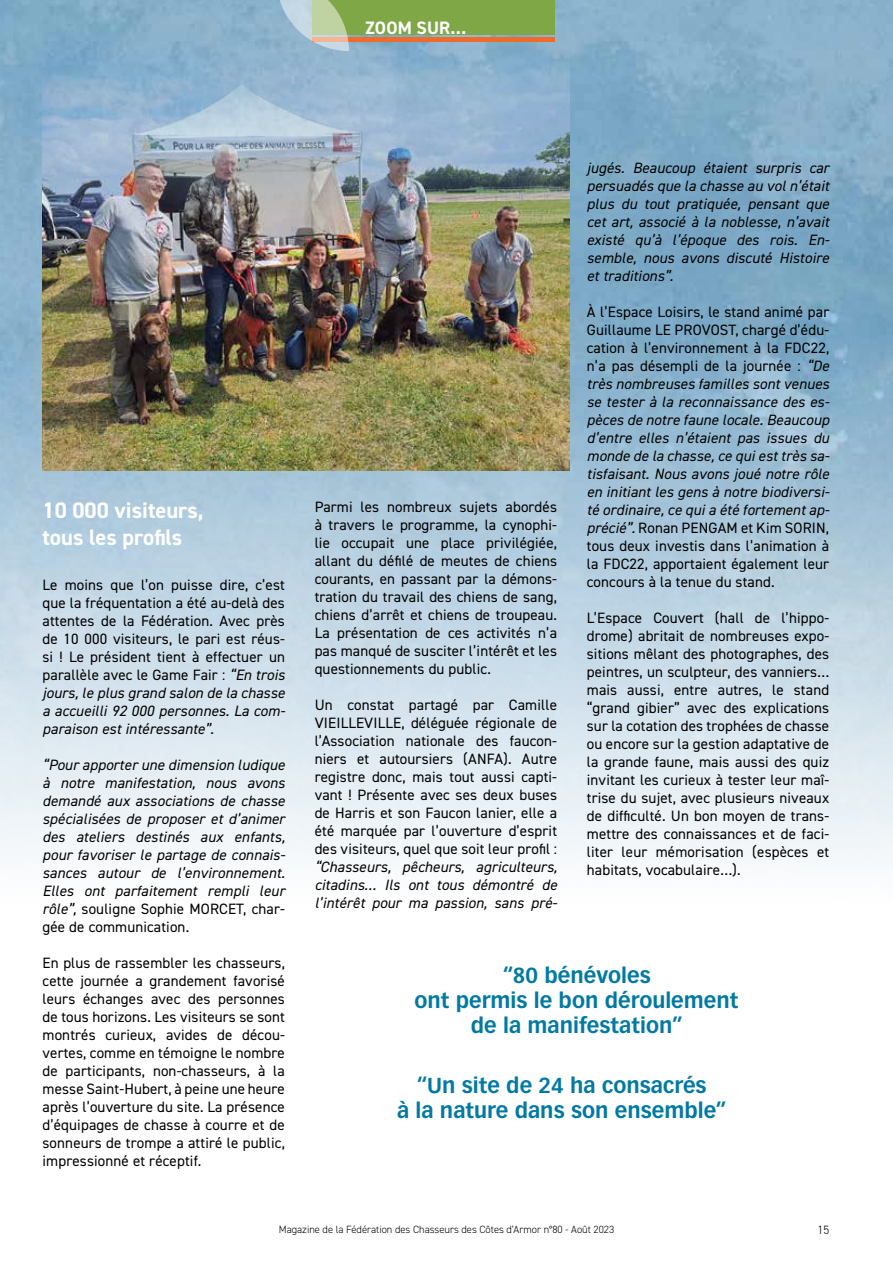
<style>
.page{position:relative;width:893px;height:1263px;background:#fff}
.page>*{position:absolute;margin:0;border:0;box-sizing:border-box;transform-origin:0 0}
.t1{font:700 22.5px/27px "DIN2014";color:#fff}
.t2{font:700 21.3px/24.8px "Vectora LT Pro";color:#0079a3;text-align:center}
.t3{font:700 18px "DIN2014";letter-spacing:.01em;color:#fff}
.t4{font:15px/18px "DIN2014";letter-spacing:.01em;color:#000;text-align:justify}
.t5{font:italic 15px/18px "DIN2014";letter-spacing:.01em;color:#000;text-align:justify}
.t6{font:300 12px "DIN2014";color:#000}
.t7{font:300 10.5px "DIN2014";color:#000}
.s1{font-style:italic}
.s2{font-style:normal}
</style>
<div class="page">
<img style="left:0;top:0;width:893px;height:860px">
<img style="left:43px;top:20px;width:527px;height:451px">
<div style="left:313px;top:0;width:242px;height:35px;background:#80a746"></div>
<div style="left:313px;top:37px;width:242px;height:5px;background:#ed6c2c"></div>
<svg style="left:276px;top:0;width:73px;height:51px"></svg>
<p class="t3" style="left:365px;top:16px;width:102px">ZOOM SUR…</p>
<h1 class="t1" style="left:43px;top:496px;width:163px">10 000 visiteurs, tous les profils</h1>
<p class="t4" style="left:43px;top:575px;width:244px">Le moins que l’on puisse dire, c’est que la fréquentation a été au-delà des attentes de la Fédération. Avec près de 10 000 visiteurs, le pari est réus&shy;si ! Le président tient à effectuer un parallèle avec le Game Fair : <span class="s1">“En trois jours, le plus grand salon de la chasse a accueilli 92 000 personnes. La com&shy;paraison est intéressante”.</span></p>
<p class="t5" style="left:43px;top:755px;width:244px">“Pour apporter une dimension ludique à notre manifestation, nous avons demandé aux associations de chasse spécialisées de proposer et d’animer des ateliers destinés aux enfants, pour favoriser le partage de connais&shy;sances autour de l’environnement.<br>Elles ont parfaitement rempli leur rôle”, <span class="s2">souligne Sophie MORCET, char&shy;gée de communication.</span></p>
<p class="t4" style="left:43px;top:953px;width:244px">En plus de rassembler les chasseurs, cette journée a grandement favorisé leurs échanges avec des personnes de tous horizons. Les visiteurs se sont montrés curieux, avides de décou&shy;vertes, comme en témoigne le nombre de participants, non-chasseurs, à la messe Saint-Hubert, à peine une heure après l’ouverture du site. La présence d’équipages de chasse à courre et de sonneurs de trompe a attiré le public, impressionné et réceptif.</p>
<p class="t4" style="left:315px;top:498px;width:244px">Parmi les nombreux sujets abordés à travers le programme, la cynophi&shy;lie occupait une place privilégiée, allant du défilé de meutes de chiens courants, en passant par la démons&shy;tration du travail des chiens de sang, chiens d’arrêt et chiens de troupeau.<br>La présentation de ces activités n’a pas manqué de susciter l’intérêt et les questionnements du public.</p>
<p class="t4" style="left:315px;top:696px;width:244px">Un constat partagé par Camille VIEILLEVILLE, déléguée régionale de l’Association nationale des faucon&shy;niers et autoursiers (ANFA). Autre registre donc, mais tout aussi capti&shy;vant ! Présente avec ses deux buses de Harris et son Faucon lanier, elle a été marquée par l’ouverture d’esprit des visiteurs, quel que soit leur profil :</p>
<p class="t5" style="left:315px;top:858px;width:244px">“Chasseurs, pêcheurs, agriculteurs, citadins… Ils ont tous démontré de l’intérêt pour ma passion, sans pré-</p>
<p class="t5" style="left:587px;top:159px;width:244px">jugés. Beaucoup étaient surpris car persuadés que la chasse au vol n’était plus du tout pratiquée, pensant que cet art, associé à la noblesse, n’avait existé qu’à l’époque des rois. En&shy;semble, nous avons discuté Histoire et traditions”.</p>
<p class="t5" style="left:587px;top:303px;width:244px"><span class="s2">À l’Espace Loisirs, le stand animé par Guillaume LE PROVOST, chargé d’édu&shy;cation à l’environnement à la FDC22, n’a pas désempli de la journée :</span> “De très nombreuses familles sont venues se tester à la reconnaissance des es&shy;pèces de notre faune locale. Beaucoup d’entre elles n’étaient pas issues du monde de la chasse, ce qui est très sa&shy;tisfaisant. Nous avons joué notre rôle en initiant les gens à notre biodiversi&shy;té ordinaire, ce qui a été fortement ap&shy;précié”. <span class="s2">Ronan PENGAM et Kim SORIN, tous deux investis dans l’animation à la FDC22, apportaient également leur concours à la tenue du stand.</span></p>
<p class="t4" style="left:587px;top:609px;width:244px">L’Espace Couvert (hall de l’hippo&shy;drome) abritait de nombreuses expo&shy;sitions mêlant des photographes, des peintres, un sculpteur, des vanniers… mais aussi, entre autres, le stand “grand gibier” avec des explications sur la cotation des trophées de chasse ou encore sur la gestion adaptative de la grande faune, mais aussi des quiz invitant les curieux à tester leur maî&shy;trise du sujet, avec plusieurs niveaux de difficulté. Un bon moyen de trans&shy;mettre des connaissances et de faci&shy;liter leur mémorisation (espèces et habitats, vocabulaire…).</p>
<h2 class="t2" style="left:415px;top:963px;width:325px">“80 bénévoles<br>ont permis le bon déroulement de la manifestation”</h2>
<h2 class="t2" style="left:397px;top:1073px;width:331px">“Un site de 24 ha consacrés<br>à la nature dans son ensemble”</h2>
<p class="t7" style="left:279px;top:1223px;width:337px">Magazine de la Fédération des Chasseurs des Côtes d’Armor n°80 - Août 2023</p>
<p class="t6" style="left:817px;top:1222px;width:13px">15</p>
</div>
